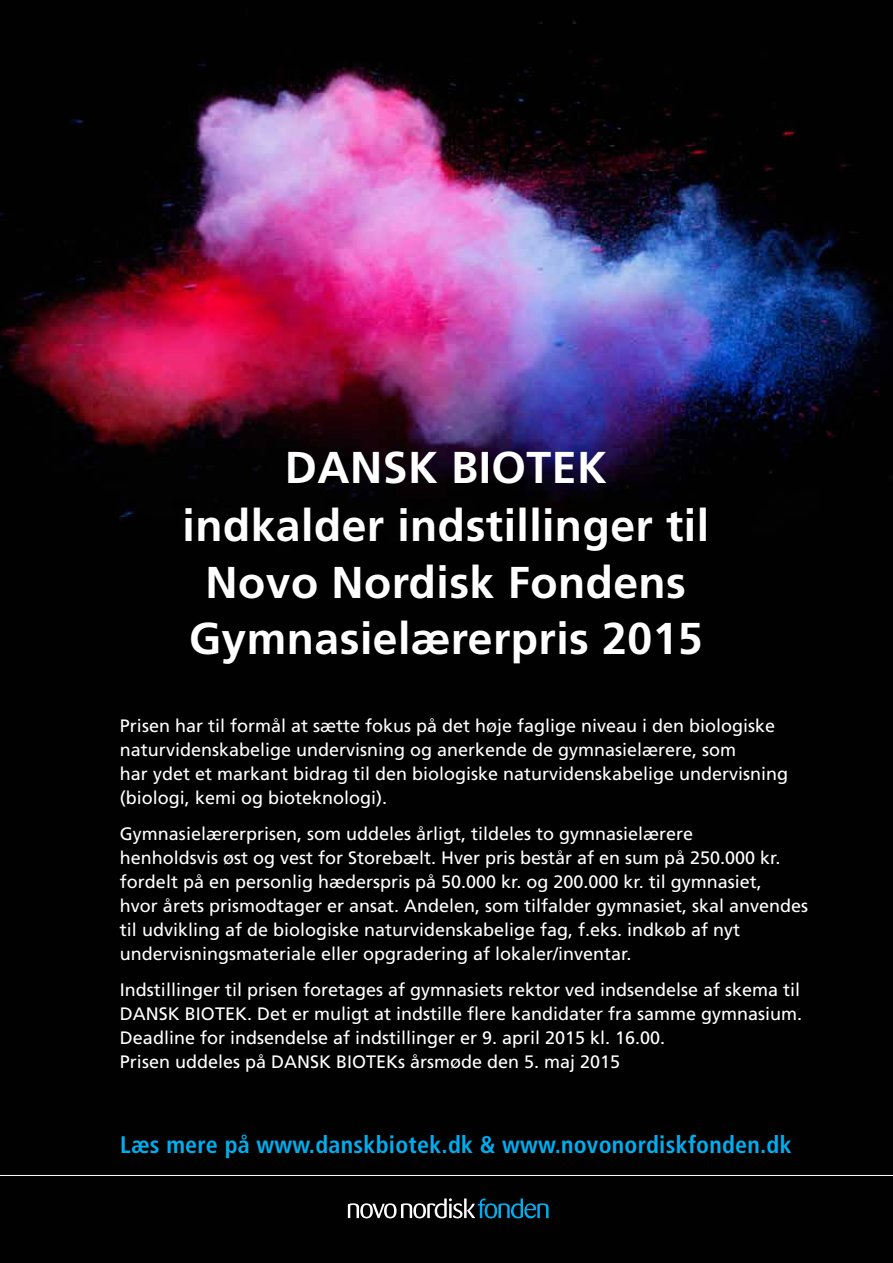
<style>
.page{position:relative;width:893px;height:1263px;background:#fff}
.page>*{position:absolute;margin:0;border:0;box-sizing:border-box;transform-origin:0 0}
.t1{font:700 44.55px/57.2px "Frutiger LT Std";letter-spacing:.01em;color:#fff;text-align:center}
.t2{font:700 condensed 24px "Frutiger LT Std";letter-spacing:.01em;color:#00aeef}
.t3{font:18px/24px "Frutiger LT Std";color:#fff}
</style>
<div class="page">
<img style="left:0;top:0;width:893px;height:1263px">
<svg style="left:348px;top:1198px;width:201px;height:20px;background:#32464d"></svg>
<hr style="left:0;top:1175px;width:893px;height:1px;background:#fff">
<h1 class="t1" style="left:183px;top:439px;width:528px">DANSK BIOTEK indkalder indstillinger til<br>Novo Nordisk Fondens<br>Gymnasielærerpris 2015</h1>
<p class="t3" style="left:120px;top:714px;width:670px">Prisen har til formål at sætte fokus på det høje faglige niveau i den biologiske naturvidenskabelige undervisning og anerkende de gymnasielærere, som<br>har ydet et markant bidrag til den biologiske naturvidenskabelige undervisning (biologi, kemi og bioteknologi).</p>
<p class="t3" style="left:120px;top:822px;width:690px">Gymnasielærerprisen, som uddeles årligt, tildeles to gymnasielærere<br>henholdsvis øst og vest for Storebælt. Hver pris består af en sum på 250.000 kr. fordelt på en personlig hæderspris på 50.000 kr. og 200.000 kr. til gymnasiet,<br>hvor årets prismodtager er ansat. Andelen, som tilfalder gymnasiet, skal anvendes til udvikling af de biologiske naturvidenskabelige fag, f.eks. indkøb af nyt undervisningsmateriale eller opgradering af lokaler/inventar.</p>
<p class="t3" style="left:120px;top:978px;width:684px">Indstillinger til prisen foretages af gymnasiets rektor ved indsendelse af skema til DANSK BIOTEK. Det er muligt at indstille flere kandidater fra samme gymnasium.<br>Deadline for indsendelse af indstillinger er 9. april 2015 kl. 16.00.<br>Prisen uddeles på DANSK BIOTEKs årsmøde den 5. maj 2015</p>
<h2 class="t2" style="left:120px;top:1131px;width:673px">Læs mere på www.danskbiotek.dk &amp; www.novonordiskfonden.dk</h2>
</div>
